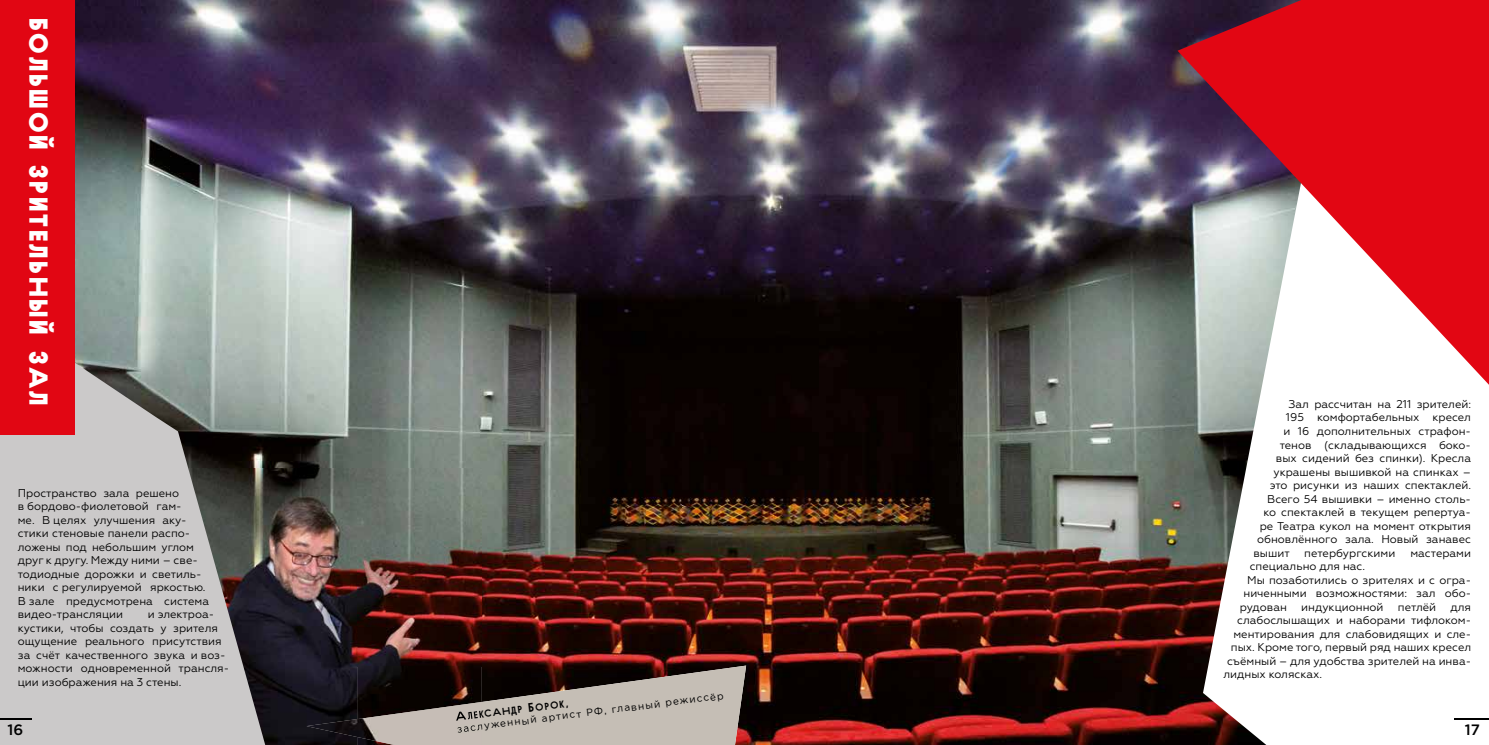
<style>
.page{position:relative;width:1489px;height:745px;background:#fff}
.page>*{position:absolute;margin:0;border:0;box-sizing:border-box;transform-origin:0 0}
.t1{font:700 26px "Lineatura";letter-spacing:.11em;color:#fff}
.t2{font:500 15px "Gotham Pro";color:#000}
.t3{font:11.25px/13.5px "Geometria";color:#000}
.t4{font:10px "Gotham Pro";color:#000}
.t5{font:10px "Lineatura";color:#000}
.s1{font-size:12.5px}
</style>
<div class="page">
<img style="left:75px;top:0;width:1127px;height:744px">
<img style="left:267px;top:468px;width:215px;height:276px">
<svg style="left:306px;top:665px;width:440px;height:79px;background:#756c68"></svg>
<img style="left:467px;top:709px;width:15px;height:11px">
<img style="left:457px;top:721px;width:25px;height:12px">
<svg style="left:0;top:297px;width:267px;height:447px;background:#abacab"></svg>
<div style="left:0;top:0;width:75px;height:434px;background:#e10613"></div>
<svg style="left:1202px;top:396px;width:286px;height:348px"></svg>
<svg style="left:1177px;top:0;width:311px;height:396px;fill:#e20613"></svg>
<hr style="left:0;top:718px;width:32px;height:1px;background:#000">
<hr style="left:1453px;top:718px;width:35px;height:1px;background:#000">
<h1 class="t1" style="left:58px;top:18px;width:389px;rotate:90deg">БОЛЬШОЙ ЗРИТЕЛЬНЫЙ ЗАЛ</h1>
<p class="t3" style="left:1288px;top:397px;width:184px">Зал рассчитан на 211 зрителей:</p>
<p class="t3" style="left:1285px;top:410px;width:186px">195 комфортабельных кресел</p>
<p class="t3" style="left:1283px;top:424px;width:189px">и 16 дополнительных страфон-</p>
<p class="t3" style="left:1279px;top:437px;width:193px">тенов (складывающихся боко-</p>
<p class="t3" style="left:1275px;top:451px;width:196px">вых сидений без спинки). Кресла</p>
<p class="t3" style="left:1273px;top:464px;width:199px">украшены вышивкой на спинках –</p>
<p class="t3" style="left:1269px;top:478px;width:203px">это рисунки из наших спектаклей.</p>
<p class="t3" style="left:1267px;top:491px;width:205px">Всего 54 вышивки – именно столь-</p>
<p class="t3" style="left:1263px;top:505px;width:209px">ко спектаклей в текущем репертуа-</p>
<p class="t3" style="left:1259px;top:518px;width:213px">ре Театра кукол на момент открытия</p>
<p class="t3" style="left:1257px;top:532px;width:215px">обновлённого зала. Новый занавес</p>
<p class="t3" style="left:1253px;top:545px;width:38px">вышит</p>
<p class="t3" style="left:1304px;top:545px;width:92px">петербургскими</p>
<p class="t3" style="left:1410px;top:545px;width:62px">мастерами</p>
<p class="t3" style="left:1249px;top:559px;width:117px">специально для нас.</p>
<p class="t3" style="left:1247px;top:572px;width:225px">Мы позаботились о зрителях и с огра-</p>
<p class="t3" style="left:1243px;top:586px;width:229px">ниченными возможностями: зал обо-</p>
<p class="t3" style="left:1239px;top:599px;width:49px">рудован</p>
<p class="t3" style="left:1301px;top:599px;width:84px">индукционной</p>
<p class="t3" style="left:1397px;top:599px;width:40px">петлёй</p>
<p class="t3" style="left:1450px;top:599px;width:22px">для</p>
<p class="t3" style="left:1237px;top:613px;width:235px">слабослышащих и наборами тифлоком-</p>
<p class="t3" style="left:1233px;top:626px;width:239px">ментирования для слабовидящих и сле-</p>
<p class="t3" style="left:1230px;top:640px;width:242px">пых. Кроме того, первый ряд наших кресел</p>
<p class="t3" style="left:1227px;top:653px;width:245px">съёмный – для удобства зрителей на инва-</p>
<p class="t3" style="left:1223px;top:667px;width:100px">лидных колясках.</p>
<p class="t3" style="left:18px;top:485px;width:193px">Пространство зала решено<br>в бордово-фиолетовой гам-<br>ме. В целях улучшения аку&shy;стики стеновые панели распо&shy;ложены под небольшим углом друг к другу. Между ними – све&shy;тодиодные дорожки и светиль&shy;ники с регулируемой яркостью.<br>В зале предусмотрена система видео-трансляции</p>
<p class="t3" style="left:18px;top:607px;width:213px;text-indent:130px">и электроа&shy;кустики, чтобы создать у зрителя ощущение реального присутствия за счёт качественного звука и воз&shy;можности одновременной трансля&shy;ции изображения на 3 стены.</p>
<h2 class="t2" style="left:8px;top:720px;width:17px">16</h2>
<h2 class="t2" style="left:1464px;top:720px;width:17px">17</h2>
<p class="t4" style="left:456px;top:722px;width:270px;rotate:-7deg">заслуженный артист РФ, главный режиссёр</p>
<p class="t5" style="left:454px;top:709px;width:115px;rotate:-7deg"><span class="s1">а</span>лександр <span class="s1">Б</span>орок,</p>
</div>
